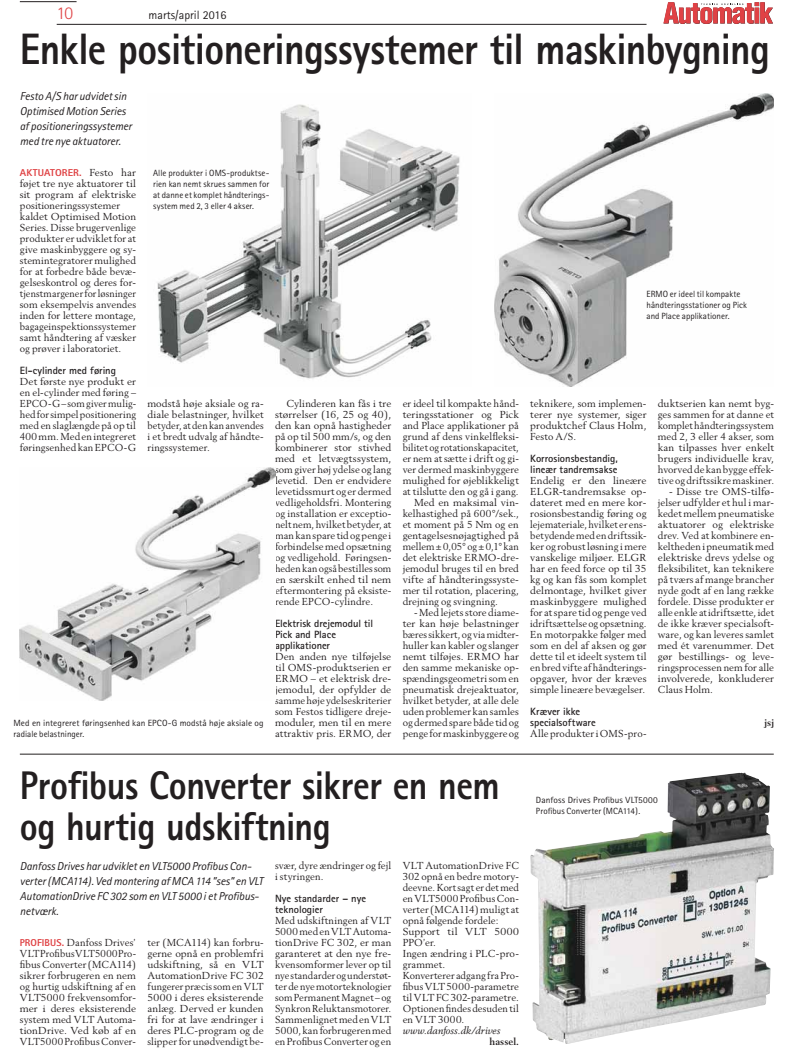
<style>
.page{position:relative;width:794px;height:1049px;background:#fff}
.page>*{position:absolute;margin:0;border:0;box-sizing:border-box;transform-origin:0 0}
.t1{font:800 44px "Rotis Sans Serif";letter-spacing:-.015em;color:#231f20;scale:.9 1}
.t2{font:800 40px/41px "Rotis Sans Serif";letter-spacing:-.015em;color:#231f20;scale:.9 1}
.t3{font:300 18px "Rotis Sans Serif";color:#df4244}
.t4{font:12px "Rotis Sans Serif";color:#231f20}
.t5{font:italic 11.5px/15px "Rotis Sans Serif";letter-spacing:-.005em;color:#231f20}
.t6{font:700 10.5px/11px "Rotis Sans Serif";color:#231f20}
.t7{font:10px/11px "Berling";letter-spacing:.01em;color:#231f20;text-align:justify}
.t8{font:10px/11px "Berling";letter-spacing:.01em;color:#231f20;text-align:justify;scale:1.04 1}
.t9{font:10px "Berling";letter-spacing:.01em;color:#231f20;scale:.96 1}
.t10{font:italic 10px "Berling";letter-spacing:.005em;color:#231f20}
.t11{font:800 10px "Rotis Sans Serif";letter-spacing:.005em;color:#df4244;scale:1.04 1}
.t12{font:700 10px "Berling";letter-spacing:.005em;color:#231f20}
.t13{font:9px/11px "Rotis Sans Serif";letter-spacing:.005em;color:#231f20;text-align:justify}
.t14{font:9px/11px "Rotis Sans Serif";letter-spacing:.005em;color:#231f20;scale:1.04 1}
.s1{font-family:"Berling";font-weight:400;color:#231f20}
.s2{font-family:"Rotis Sans Serif";font-weight:800;color:#df4244}
</style>
<div class="page">
<svg style="left:663px;top:2px;width:110px;height:22px"></svg>
<hr style="left:20px;top:1px;width:57px;height:1px;background:#231f20">
<hr style="left:57px;top:24px;width:589px;height:1px;background:#231f20">
<img style="left:530px;top:772px;width:244px;height:272px">
<img style="left:20px;top:467px;width:255px;height:233px">
<img style="left:157px;top:104px;width:303px;height:275px">
<img style="left:494px;top:93px;width:280px;height:294px">
<hr style="left:20px;top:754px;width:753px;height:1px;background:#231f20">
<h3 class="t3" style="left:57px;top:6px;width:18px">10</h3>
<p class="t4" style="left:149px;top:11px;width:79px">marts/april 2016</p>
<h1 class="t1" style="left:20px;top:33px;width:835px">Enkle positioneringssystemer til maskinbygning</h1>
<p class="t5" style="left:20px;top:90px;width:113px">Festo A/S har udvidet sin<br>Optimised Motion Series af positioneringssystemer med tre nye aktuatorer.</p>
<p class="t11" style="left:20px;top:169px;width:113px">AKTUATORER. <span class="s1">Festo har</span></p>
<p class="t7" style="left:20px;top:179px;width:118px;text-align:left">føjet tre nye aktuatorer til sit program af elektriske positioneringssystemer kaldet Optimised Motion<br>Series. Disse brugervenlige produkter er udviklet for at give maskinbyggere og sy&shy;stemintegratorer mulighed for at forbedre både bevæ&shy;gelseskontrol og deres for&shy;tjenstmargener for løsninger som eksempelvis anvendes inden for lettere montage, bagageinspektionssystemer samt håndtering af væsker og prøver i laboratoriet.</p>
<p class="t6" style="left:20px;top:366px;width:98px">El-cylinder med føring</p>
<p class="t8" style="left:20px;top:377px;width:113px">Det første nye produkt er en el-cylinder med føring – EPCO-G – som giver mulig&shy;hed for simpel positionering med en slaglængde på op til 400 mm. Med en integreret føringsenhed kan EPCO-G</p>
<p class="t13" style="left:153px;top:169px;width:118px">Alle produkter i OMS-produktse&shy;rien kan nemt skrues sammen for at danne et komplet håndterings&shy;system med 2, 3 eller 4 akser.</p>
<p class="t7" style="left:147px;top:399px;width:118px">modstå høje aksiale og ra&shy;diale belastninger, hvilket betyder, at den kan anvendes i et bredt udvalg af håndte&shy;ringssystemer.</p>
<p class="t7" style="left:275px;top:399px;width:118px;text-indent:11px">Cylinderen kan fås i tre størrelser (16, 25 og 40), den kan opnå hastigheder på op til 500 mm/s, og den kombinerer stor stivhed med et letvægtssystem, som giver høj ydelse og lang levetid. Den er endvidere levetidssmurt og er dermed vedligeholdsfri. Montering og installation er exceptio&shy;nelt nem, hvilket betyder, at man kan spare tid og penge i forbindelse med opsætning og vedligehold. Føringsen&shy;heden kan også bestilles som en særskilt enhed til nem eftermontering på eksiste&shy;rende EPCO-cylindre.</p>
<p class="t6" style="left:275px;top:619px;width:100px">Elektrisk drejemodul til<br>Pick and Place applikationer</p>
<p class="t8" style="left:275px;top:652px;width:113px">Den anden nye tilføjelse til OMS-produktserien er ERMO – et elektrisk dre&shy;jemodul, der opfylder de samme høje ydelseskriterier som Festos tidligere dreje&shy;moduler, men til en mere attraktiv pris. ERMO, der</p>
<p class="t14" style="left:13px;top:719px;width:242px">Med en integreret føringsenhed kan EPCO-G modstå høje aksiale og radiale belastninger.</p>
<p class="t7" style="left:403px;top:399px;width:118px">er ideel til kompakte hånd-</p>
<p class="t8" style="left:403px;top:410px;width:113px">teringsstationer og Pick</p>
<p class="t7" style="left:403px;top:421px;width:118px">and Place applikationer på</p>
<p class="t7" style="left:403px;top:432px;width:118px">grund af dens vinkelfleksi-</p>
<p class="t9" style="left:403px;top:443px;width:123px">bilitet og rotationskapacitet,</p>
<p class="t7" style="left:403px;top:454px;width:118px">er nem at sætte i drift og gi-</p>
<p class="t7" style="left:403px;top:465px;width:118px">ver dermed maskinbyggere</p>
<p class="t7" style="left:403px;top:476px;width:118px">mulighed for øjeblikkeligt</p>
<p class="t7" style="left:403px;top:487px;width:117px">at tilslutte den og gå i gang.</p>
<p class="t8" style="left:414px;top:498px;width:102px">Med en maksimal vin-</p>
<p class="t7" style="left:403px;top:509px;width:118px">kelhastighed på 600°/sek.,</p>
<p class="t7" style="left:403px;top:520px;width:118px">et moment på 5 Nm og en</p>
<p class="t7" style="left:403px;top:531px;width:118px">gentagelsesnøjagtighed på</p>
<p class="t7" style="left:403px;top:542px;width:118px">mellem ± 0,05° og ± 0,1° kan</p>
<p class="t7" style="left:403px;top:553px;width:118px">det elektriske ERMO-dre-</p>
<p class="t7" style="left:403px;top:564px;width:118px">jemodul bruges til en bred</p>
<p class="t8" style="left:403px;top:575px;width:113px">vifte af håndteringssyste-</p>
<p class="t7" style="left:403px;top:586px;width:118px">mer til rotation, placering,</p>
<p class="t7" style="left:403px;top:597px;width:97px">drejning og svingning.</p>
<p class="t7" style="left:403px;top:608px;width:118px;text-indent:11px">- Med lejets store diame&shy;ter kan høje belastninger bæres sikkert, og via midter&shy;huller kan kabler og slanger nemt tilføjes. ERMO har den samme mekaniske op&shy;spændingsgeometri som en pneumatisk drejeaktuator, hvilket betyder, at alle dele uden problemer kan samles og dermed spare både tid og penge for maskinbyggere og</p>
<p class="t13" style="left:646px;top:290px;width:102px;text-align:left">ERMO er ideel til kompakte håndteringsstationer og Pick and Place applikationer.</p>
<p class="t7" style="left:530px;top:399px;width:118px">teknikere, som implemen&shy;terer nye systemer, siger produktchef Claus Holm, Festo A/S.</p>
<p class="t6" style="left:530px;top:454px;width:89px">Korrosionsbestandig, lineær tandremsakse</p>
<p class="t8" style="left:530px;top:476px;width:113px">Endelig er den lineære ELGR-tandremsakse op&shy;dateret med en mere kor&shy;rosionsbestandig føring og lejemateriale, hvilket er ens&shy;betydende med en driftssik&shy;ker og robust løsning i mere vanskelige miljøer. ELGR har en feed force op til 35 kg og kan fås som komplet delmontage, hvilket giver maskinbyggere mulighed for at spare tid og penge ved idriftsættelse og opsætning.<br>En motorpakke følger med som en del af aksen og gør dette til et ideelt system til en bred vifte af håndterings&shy;opgaver, hvor der kræves simple lineære bevægelser.</p>
<p class="t6" style="left:530px;top:707px;width:67px">Kræver ikke specialsoftware</p>
<p class="t7" style="left:530px;top:729px;width:118px">Alle produkter i OMS-pro-</p>
<p class="t8" style="left:658px;top:399px;width:113px">duktserien kan nemt byg&shy;ges sammen for at danne et komplet håndteringssystem med 2, 3 eller 4 akser, som kan tilpasses hver enkelt brugers individuelle krav, hvorved de kan bygge effek&shy;tive og driftssikre maskiner.</p>
<p class="t8" style="left:658px;top:487px;width:113px;text-indent:11px">- Disse tre OMS-tilfø&shy;jelser udfylder et hul i mar&shy;kedet mellem pneumatiske aktuatorer og elektriske drev. Ved at kombinere en&shy;keltheden i pneumatik med elektriske drevs ydelse og fleksibilitet, kan teknikere på tværs af mange brancher nyde godt af en lang række fordele. Disse produkter er alle enkle at idriftsætte, idet de ikke kræver specialsoft&shy;ware, og kan leveres samlet med ét varenummer. Det gør bestillings- og leve&shy;ringsprocessen nem for alle involverede, konkluderer Claus Holm.</p>
<p class="t12" style="left:764px;top:719px;width:11px">jsj</p>
<h2 class="t2" style="left:20px;top:769px;width:535px">Profibus Converter sikrer en nem og hurtig udskiftning</h2>
<p class="t5" style="left:20px;top:860px;width:245px">Danfoss Drives har udviklet en VLT5000 Profibus Con&shy;verter (MCA114). Ved montering af MCA 114 ”ses” en VLT AutomationDrive FC 302 som en VLT 5000 i et Profibus&shy;netværk.</p>
<p class="t7" style="left:275px;top:861px;width:118px">svær, dyre ændringer og fejl i styringen.</p>
<p class="t6" style="left:275px;top:894px;width:92px">Nye standarder – nye teknologier</p>
<p class="t7" style="left:275px;top:916px;width:118px">Med udskiftningen af VLT 5000 med en VLT Automa&shy;tionDrive FC 302, er man garanteret at den nye fre&shy;kvensomformer lever op til nye standarder og understøt&shy;ter de nye motorteknologier som Permanent Magnet – og Synkron Reluktansmotorer.<br>Sammenlignet med en VLT 5000, kan forbrugeren med en Profibus Converter og en</p>
<p class="t7" style="left:403px;top:861px;width:118px;text-align:left">VLT AutomationDrive FC<br>302 opnå en bedre motory&shy;deevne. Kort sagt er det med en VLT5000 Profibus Con&shy;verter (MCA114) muligt at opnå følgende fordele:<br>Support til VLT 5000<br>PPO’er.<br>Ingen ændring i PLC-pro&shy;grammet.<br>Konverterer adgang fra Pro&shy;fibus VLT 5000-parametre til VLT FC 302-parametre.<br>Optionen findes desuden til en VLT 3000.</p>
<p class="t10" style="left:403px;top:1026px;width:99px">www.danfoss.dk/drives</p>
<p class="t12" style="left:489px;top:1038px;width:31px">hassel.</p>
<p class="t7" style="left:20px;top:938px;width:118px"><span class="s2">PROFIBUS.</span> Danfoss Drives’ VLT Profibus VLT5000 Pro&shy;fibus Converter (MCA114) sikrer forbrugeren en nem og hurtig udskiftning af en VLT5000 frekvensomfor&shy;mer i deres eksisterende system med VLT Automa&shy;tionDrive. Ved køb af en VLT5000 Profibus Conver-</p>
<p class="t7" style="left:147px;top:938px;width:118px">ter (MCA114) kan forbru&shy;gerne opnå en problemfri udskiftning, så en VLT AutomationDrive FC 302 fungerer præcis som en VLT 5000 i deres eksisterende anlæg. Derved er kunden fri for at lave ændringer i deres PLC-program og de slipper for unødvendigt be-</p>
<p class="t14" style="left:536px;top:796px;width:119px">Danfoss Drives Profibus VLT5000<br>Profibus Converter (MCA114).</p>
</div>
